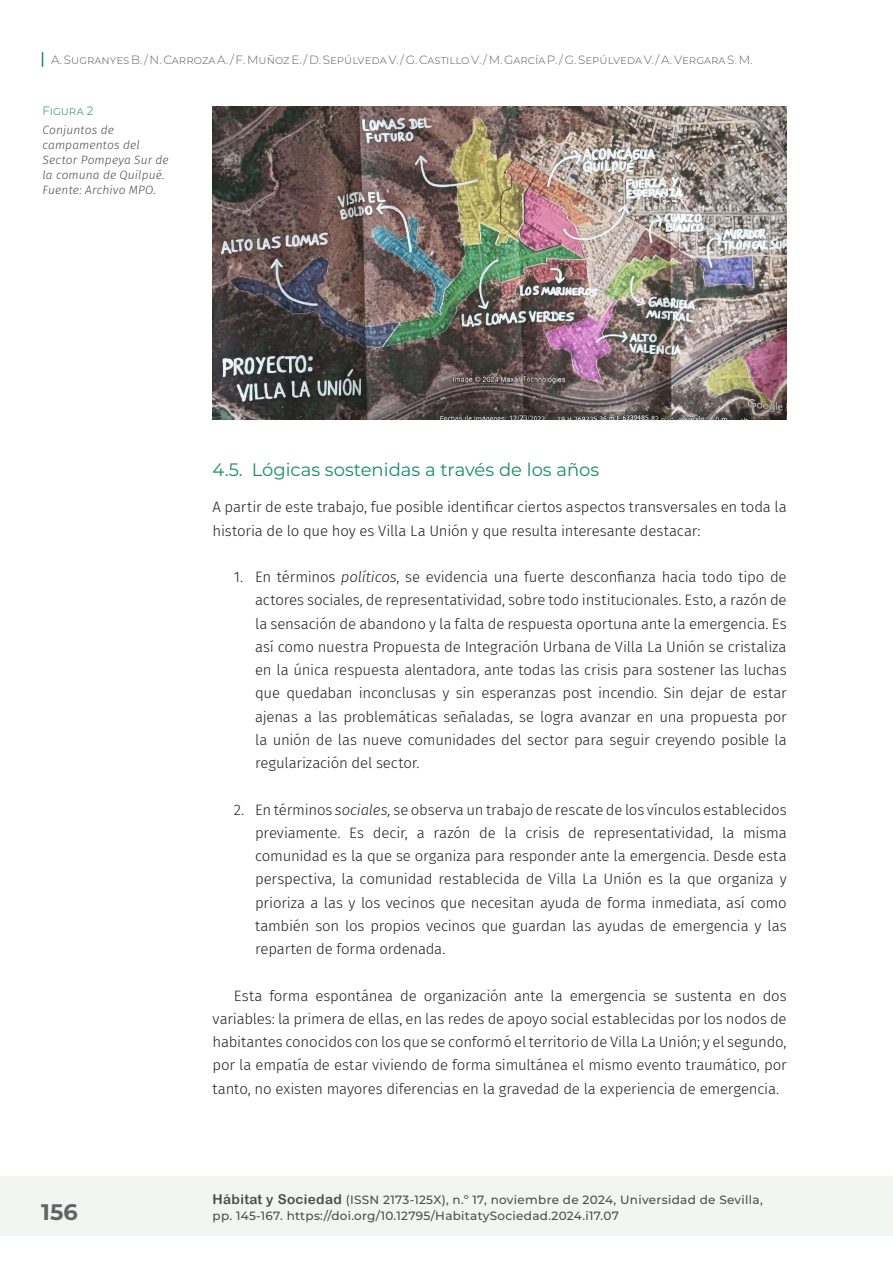
<style>
.page{position:relative;width:893px;height:1263px;background:#fff}
.page>*{position:absolute;margin:0;border:0;box-sizing:border-box;transform-origin:0 0}
.t1{font:700 22.5px "Montserrat";color:#636466}
.t2{font:18px "Montserrat";color:#198e65}
.t3{font:300 15px/23.2px "Fira Sans";letter-spacing:-.015em;color:#231f20;text-align:justify}
.t4{font:500 12px "Montserrat";letter-spacing:.025em;color:#4d4d4f}
.t5{font:300 12px "Montserrat";color:#636466}
.t6{font:italic 300 12px/15px "Fira Sans";letter-spacing:.01em;color:#4d4d4f}
.t7{font:300 12px "Montserrat";letter-spacing:-.005em;color:#198e65}
.s1{font-style:italic}
.s2{font-family:"Arial Rounded MT Bold";font-weight:400;font-size:13.5px}
</style>
<div class="page">
<svg style="left:42px;top:52px;width:1px;height:15px"></svg>
<div style="left:0;top:1176px;width:892px;height:60px;background:#f2f6f3"></div>
<img style="left:213px;top:106px;width:574px;height:314px">
<p class="t5" style="left:51px;top:51px;width:703px">A. Sugranyes B. / N. Carroza A. / F. Muñoz E. / D. Sepúlveda V. / G. Castillo V. / M. García P. / G. Sepúlveda V. / A. Vergara S. M.</p>
<p class="t7" style="left:43px;top:102px;width:53px">Figura 2</p>
<p class="t6" style="left:43px;top:122px;width:128px">Conjuntos de campamentos del<br>Sector Pompeya Sur de la comuna de Quilpué.<br>Fuente: Archivo MPO.</p>
<p class="t2" style="left:213px;top:457px;width:388px">4.5. Lógicas sostenidas a través de los años</p>
<p class="t3" style="left:213px;top:495px;width:576px">A partir de este trabajo, fue posible identificar ciertos aspectos transversales en toda la historia de lo que hoy es Villa La Unión y que resulta interesante destacar:</p>
<p class="t3" style="left:255px;top:565px;width:533px;text-indent:-21px">1. En términos <span class="s1">políticos</span>, se evidencia una fuerte desconfianza hacia todo tipo de actores sociales, de representatividad, sobre todo institucionales. Esto, a razón de la sensación de abandono y la falta de respuesta oportuna ante la emergencia. Es así como nuestra Propuesta de Integración Urbana de Villa La Unión se cristaliza en la única respuesta alentadora, ante todas las crisis para sostener las luchas que quedaban inconclusas y sin esperanzas post incendio. Sin dejar de estar ajenas a las problemáticas señaladas, se logra avanzar en una propuesta por la unión de las nueve comunidades del sector para seguir creyendo posible la regularización del sector.</p>
<p class="t3" style="left:255px;top:798px;width:533px;text-indent:-21px">2. En términos <span class="s1">sociales,</span> se observa un trabajo de rescate de los vínculos establecidos previamente. Es decir, a razón de la crisis de representatividad, la misma comunidad es la que se organiza para responder ante la emergencia. Desde esta perspectiva, la comunidad restablecida de Villa La Unión es la que organiza y prioriza a las y los vecinos que necesitan ayuda de forma inmediata, así como también son los propios vecinos que guardan las ayudas de emergencia y las reparten de forma ordenada.</p>
<p class="t3" style="left:213px;top:984px;width:576px;text-indent:21px">Esta forma espontánea de organización ante la emergencia se sustenta en dos variables: la primera de ellas, en las redes de apoyo social establecidas por los nodos de habitantes conocidos con los que se conformó el territorio de Villa La Unión; y el segundo, por la empatía de estar viviendo de forma simultánea el mismo evento traumático, por tanto, no existen mayores diferencias en la gravedad de la experiencia de emergencia.</p>
<p class="t4" style="left:213px;top:1191px;width:552px"><span class="s2">Hábitat y Sociedad</span> (ISSN 2173-125X), n.º 17, noviembre de 2024, Universidad de Sevilla,</p>
<h1 class="t1" style="left:41px;top:1196px;width:38px">156</h1>
<p class="t4" style="left:213px;top:1208px;width:408px">pp. 145-167. https://doi.org/10.12795/HabitatySociedad.2024.i17.07</p>
</div>
